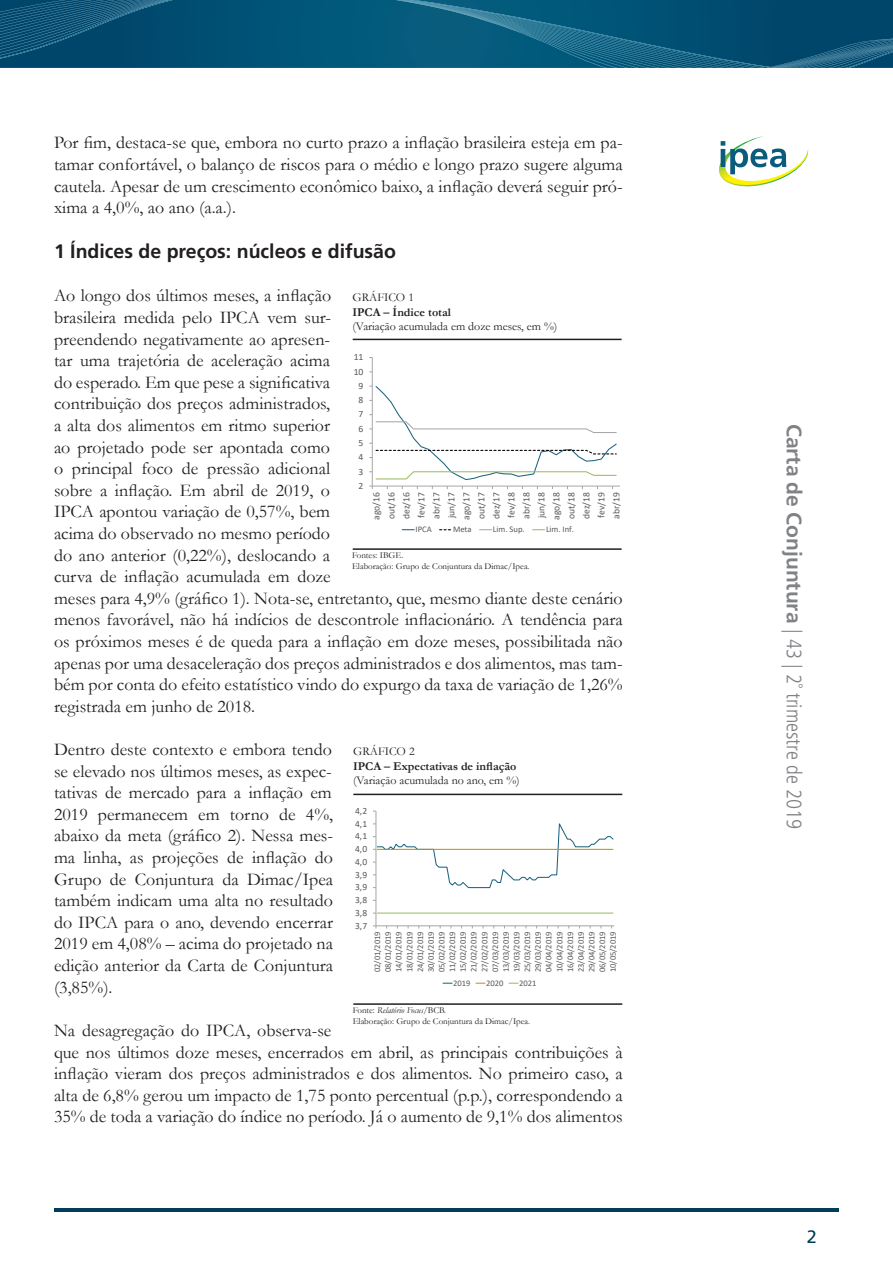
<style>
.page{position:relative;width:893px;height:1263px;background:#fff}
.page>*{position:absolute;margin:0;border:0;box-sizing:border-box;transform-origin:0 0}
.t1{font:condensed 21px "Frutiger 47 Light";color:#808285}
.t2{font:19.5px "Frutiger 65 Bold";color:#231f20}
.t3{font:18px/21.6px "Garamond";color:#231f20;text-align:justify}
.t4{font:18px "Frutiger 55 Roman";color:#013d59}
.t5{font:12px "Garamond";color:#231f20}
.t6{font:700 12px "Garamond";color:#231f20}
.t7{font:9.6px/15px "Calibri";letter-spacing:-.005em;color:#595959;text-align:justify}
.t8{font:9.45px "Calibri";color:#595959}
.t9{font:9px "Garamond";color:#231f20}
.t10{font:italic 9px "Garamond";color:#231f20}
.t11{font:8.55px/10.6px "Calibri";color:#595959;text-align:justify}
.s1{font-style:normal}
.s2{font-family:"Frutiger 65 Bold";font-stretch:normal}
</style>
<div class="page">
<svg style="left:0;top:0;width:893px;height:68px;background:#075578"></svg>
<hr style="left:54px;top:1209px;width:785px;height:3px;background:#013d59">
<img style="left:719px;top:136px;width:90px;height:50px">
<svg style="left:721px;top:141px;width:65px;height:33px"></svg>
<hr style="left:353px;top:548px;width:269px;height:2px;background:#231f20">
<hr style="left:353px;top:339px;width:269px;height:1px;background:#231f20">
<hr style="left:372px;top:357px;width:1px;height:129px;background:#a6a6a6">
<hr style="left:372px;top:486px;width:248px;height:1px;background:#a6a6a6">
<svg style="left:369px;top:385px;width:249px;height:104px"></svg>
<svg style="left:402px;top:529px;width:12px;height:1px"></svg>
<svg style="left:480px;top:529px;width:12px;height:1px"></svg>
<svg style="left:533px;top:529px;width:12px;height:1px"></svg>
<hr style="left:353px;top:1003px;width:269px;height:2px;background:#231f20">
<hr style="left:353px;top:794px;width:269px;height:1px;background:#231f20">
<hr style="left:376px;top:811px;width:1px;height:115px;background:#a6a6a6">
<hr style="left:376px;top:925px;width:238px;height:1px;background:#a6a6a6">
<svg style="left:373px;top:820px;width:241px;height:69px"></svg>
<hr style="left:377px;top:849px;width:236px;height:1px;background:#c59000">
<hr style="left:377px;top:912px;width:236px;height:1px;background:#9bbb59">
<p class="t3" style="left:54px;top:131px;width:570px">Por fim, destaca-se que, embora no curto prazo a inflação brasileira esteja em pa&shy;tamar confortável, o balanço de riscos para o médio e longo prazo sugere alguma cautela. Apesar de um crescimento econômico baixo, a inflação deverá seguir pró&shy;xima a 4,0%, ao ano (a.a.).</p>
<p class="t2" style="left:54px;top:240px;width:344px">1 Índices de preços: núcleos e difusão</p>
<p class="t3" style="left:54px;top:284px;width:570px;text-align:left">Ao longo dos últimos meses, a inflação<br>brasileira medida pelo IPCA vem sur-<br>preendendo negativamente ao apresen-<br>tar uma trajetória de aceleração acima<br>do esperado. Em que pese a significativa<br>contribuição dos preços administrados,<br>a alta dos alimentos em ritmo superior<br>ao projetado pode ser apontada como<br>o principal foco de pressão adicional<br>sobre a inflação. Em abril de 2019, o<br>IPCA apontou variação de 0,57%, bem<br>acima do observado no mesmo período<br>do ano anterior (0,22%), deslocando a<br>curva de inflação acumulada em doze<br>meses para 4,9% (gráfico 1). Nota-se, entretanto, que, mesmo diante deste cenário menos favorável, não há indícios de descontrole inflacionário. A tendência para os próximos meses é de queda para a inflação em doze meses, possibilitada não apenas por uma desaceleração dos preços administrados e dos alimentos, mas tam&shy;bém por conta do efeito estatístico vindo do expurgo da taxa de variação de 1,26% registrada em junho de 2018.</p>
<p class="t3" style="left:54px;top:738px;width:281px">Dentro deste contexto e embora tendo se elevado nos últimos meses, as expec&shy;tativas de mercado para a inflação em 2019 permanecem em torno de 4%, abaixo da meta (gráfico 2). Nessa mes&shy;ma linha, as projeções de inflação do Grupo de Conjuntura da Dimac/Ipea também indicam uma alta no resultado do IPCA para o ano, devendo encerrar 2019 em 4,08% – acima do projetado na edição anterior da Carta de Conjuntura (3,85%).</p>
<p class="t3" style="left:54px;top:1019px;width:570px;text-align:left">Na desagregação do IPCA, observa-se<br>que nos últimos doze meses, encerrados em abril, as principais contribuições à inflação vieram dos preços administrados e dos alimentos. No primeiro caso, a alta de 6,8% gerou um impacto de 1,75 ponto percentual (p.p.), correspondendo a 35% de toda a variação do índice no período. Já o aumento de 9,1% dos alimentos</p>
<p class="t5" style="left:352px;top:289px;width:63px">GRÁFICO 1</p>
<p class="t6" style="left:352px;top:304px;width:100px">IPCA – Índice total</p>
<p class="t5" style="left:352px;top:318px;width:206px">(Variação acumulada em doze meses, em %)</p>
<p class="t7" style="left:354px;top:349px;width:11px">11</p>
<p class="t7" style="left:354px;top:364px;width:11px">10</p>
<p class="t7" style="left:359px;top:378px;width:6px">9</p>
<p class="t7" style="left:359px;top:392px;width:6px">8</p>
<p class="t7" style="left:359px;top:406px;width:6px">7</p>
<p class="t7" style="left:359px;top:421px;width:6px">6</p>
<p class="t7" style="left:359px;top:435px;width:6px">5</p>
<p class="t7" style="left:359px;top:449px;width:6px">4</p>
<p class="t7" style="left:359px;top:464px;width:6px">3</p>
<p class="t7" style="left:359px;top:478px;width:6px">2</p>
<p class="t7" style="left:368px;top:520px;width:29px;rotate:-90deg">ago/16 out/16 dez/16 fev/17 abr/17 jun/17 ago/17 out/17 dez/17 fev/18 abr/18 jun/18 ago/18 out/18 dez/18 fev/19 abr/19</p>
<p class="t11" style="left:415px;top:524px;width:18px">IPCA</p>
<p class="t11" style="left:453px;top:524px;width:20px">Meta</p>
<p class="t11" style="left:493px;top:524px;width:33px">Lim. Sup.</p>
<p class="t11" style="left:546px;top:524px;width:30px">Lim. Inf.</p>
<p class="t9" style="left:352px;top:549px;width:53px">Fontes: IBGE.</p>
<p class="t9" style="left:352px;top:560px;width:179px">Elaboração: Grupo de Conjuntura da Dimac/Ipea.</p>
<p class="t5" style="left:353px;top:743px;width:63px">GRÁFICO 2</p>
<p class="t6" style="left:353px;top:758px;width:165px">IPCA – Expectativas de inflação</p>
<p class="t5" style="left:353px;top:772px;width:168px">(Variação acumulada no ano, em %)</p>
<p class="t8" style="left:355px;top:804px;width:13px">4,2</p>
<p class="t8" style="left:355px;top:817px;width:13px">4,1</p>
<p class="t8" style="left:355px;top:830px;width:13px">4,1</p>
<p class="t8" style="left:355px;top:842px;width:13px">4,0</p>
<p class="t8" style="left:355px;top:855px;width:13px">4,0</p>
<p class="t8" style="left:355px;top:868px;width:13px">3,9</p>
<p class="t8" style="left:355px;top:881px;width:13px">3,9</p>
<p class="t8" style="left:355px;top:893px;width:13px">3,8</p>
<p class="t8" style="left:355px;top:906px;width:13px">3,8</p>
<p class="t8" style="left:355px;top:919px;width:13px">3,7</p>
<p class="t11" style="left:372px;top:972px;width:43px;rotate:-90deg">02/01/2019<br>08/01/2019<br>14/01/2019<br>18/01/2019<br>24/01/2019<br>30/01/2019<br>05/02/2019<br>11/02/2019<br>15/02/2019<br>21/02/2019<br>27/02/2019<br>07/03/2019<br>13/03/2019<br>19/03/2019<br>25/03/2019<br>29/03/2019<br>04/04/2019<br>10/04/2019<br>16/04/2019<br>23/04/2019<br>29/04/2019<br>06/05/2019<br>10/05/2019</p>
<p class="t11" style="left:453px;top:977px;width:19px">2019</p>
<p class="t11" style="left:486px;top:977px;width:19px">2020</p>
<p class="t11" style="left:519px;top:977px;width:19px">2021</p>
<p class="t10" style="left:353px;top:1004px;width:95px"><span class="s1">Fonte:</span> Relatório Focus<span class="s1">/BCB.</span></p>
<p class="t9" style="left:353px;top:1015px;width:179px">Elaboração: Grupo de Conjuntura da Dimac/Ipea.</p>
<p class="t1" style="left:806px;top:424px;width:407px;rotate:90deg"><span class="s2">Carta de Conjuntura</span> | 43 | 2˚ trimestre de 2019</p>
<p class="t4" style="left:807px;top:1226px;width:12px">2</p>
</div>
